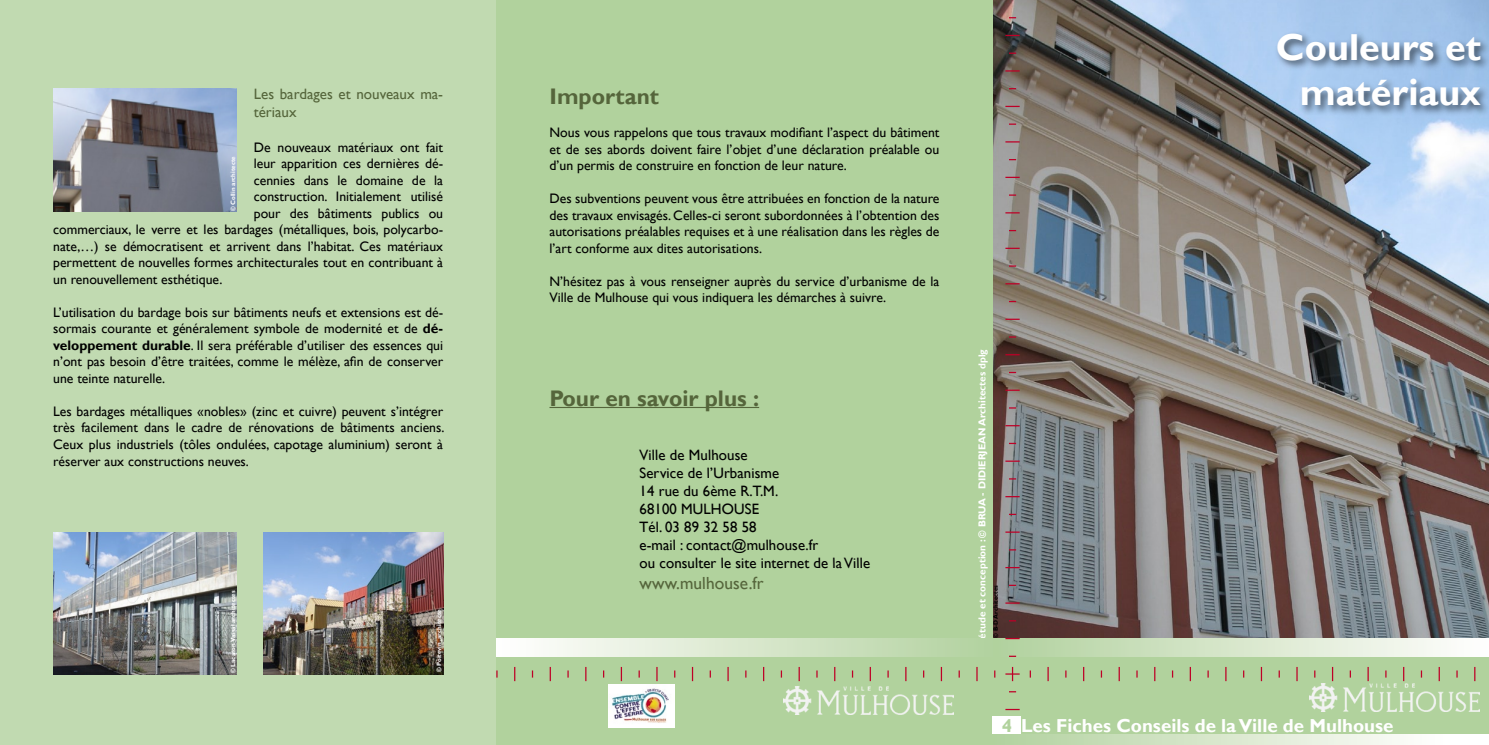
<style>
.page{position:relative;width:1489px;height:745px;background:#fff}
.page>*{position:absolute;margin:0;border:0;box-sizing:border-box;transform-origin:0 0}
.t1{font:700 37.5px "Gill Sans";color:#fff}
.t2{font:700 22.5px "Gill Sans";color:#55653b}
.t3{font:700 18.75px "Gill Sans";color:#fff}
.t4{font:17.5px "Gill Sans";color:#55653b}
.t5{font:15px/18px "Gill Sans";color:#000}
.t6{font:15px "Gill Sans";color:#55653b}
.t7{font:13.75px/16.5px "Gill Sans";color:#000;text-align:justify}
.t8{font:700 10px "Gill Sans";color:#fff}
.t9{font:700 6.25px "Gill Sans";color:#fff}
.t10{font:700 6.25px "Gill Sans";color:#000}
.s1{font-weight:700}
.s2{color:#b1d29d}
</style>
<div class="page">
<img style="left:992px;top:0;width:496px;height:638px">
<div style="left:1272px;top:30px;width:216px;height:87px;background:#000;opacity:.6"></div>
<div style="left:0;top:0;width:992px;height:744px;background:#c1dab1"></div>
<img style="left:263px;top:532px;width:180px;height:141px">
<img style="left:53px;top:532px;width:183px;height:141px">
<img style="left:53px;top:89px;width:183px;height:123px">
<div style="left:496px;top:0;width:496px;height:744px;background:#b1d29d"></div>
<div style="left:992px;top:638px;width:496px;height:106px;background:#b1d29d"></div>
<hr style="left:549px;top:406px;width:210px;height:2px;background:#55653b">
<div style="left:992px;top:638px;width:496px;height:18px;background:linear-gradient(to right,#b1d19d,#fffefd)"></div>
<svg style="left:992px;top:733px;width:496px;height:11px"></svg>
<div style="left:496px;top:638px;width:496px;height:18px;background:linear-gradient(to right,#fff,#b3d29f)"></div>
<img style="left:609px;top:684px;width:65px;height:42px">
<svg style="left:1005px;top:666px;width:14px;height:14px"></svg>
<svg style="left:1005px;top:637px;width:14px;height:1px"></svg>
<svg style="left:1008px;top:619px;width:8px;height:2px"></svg>
<svg style="left:1008px;top:442px;width:8px;height:2px"></svg>
<svg style="left:1008px;top:371px;width:8px;height:2px"></svg>
<svg style="left:1008px;top:194px;width:8px;height:2px"></svg>
<svg style="left:1008px;top:123px;width:8px;height:2px"></svg>
<svg style="left:1005px;top:708px;width:14px;height:1px"></svg>
<svg style="left:1005px;top:602px;width:14px;height:1px"></svg>
<svg style="left:1005px;top:566px;width:14px;height:2px"></svg>
<svg style="left:1005px;top:531px;width:14px;height:1px"></svg>
<svg style="left:1005px;top:495px;width:14px;height:2px"></svg>
<svg style="left:1005px;top:460px;width:14px;height:1px"></svg>
<svg style="left:1005px;top:425px;width:14px;height:1px"></svg>
<svg style="left:1005px;top:389px;width:14px;height:1px"></svg>
<svg style="left:1005px;top:354px;width:14px;height:1px"></svg>
<svg style="left:1005px;top:318px;width:14px;height:2px"></svg>
<svg style="left:1005px;top:283px;width:14px;height:1px"></svg>
<svg style="left:1005px;top:247px;width:14px;height:2px"></svg>
<svg style="left:1005px;top:212px;width:14px;height:1px"></svg>
<svg style="left:1005px;top:177px;width:14px;height:1px"></svg>
<svg style="left:1005px;top:141px;width:14px;height:1px"></svg>
<svg style="left:1005px;top:106px;width:14px;height:1px"></svg>
<svg style="left:1005px;top:70px;width:14px;height:1px"></svg>
<svg style="left:1005px;top:35px;width:14px;height:1px"></svg>
<svg style="left:1047px;top:667px;width:1px;height:13px"></svg>
<svg style="left:1083px;top:666px;width:1px;height:14px"></svg>
<svg style="left:1118px;top:667px;width:1px;height:13px"></svg>
<svg style="left:1154px;top:667px;width:1px;height:13px"></svg>
<svg style="left:1189px;top:667px;width:1px;height:13px"></svg>
<svg style="left:1225px;top:667px;width:1px;height:13px"></svg>
<svg style="left:1260px;top:667px;width:1px;height:13px"></svg>
<svg style="left:1296px;top:667px;width:1px;height:13px"></svg>
<svg style="left:1367px;top:667px;width:1px;height:13px"></svg>
<svg style="left:1403px;top:666px;width:1px;height:14px"></svg>
<svg style="left:1438px;top:667px;width:1px;height:13px"></svg>
<svg style="left:1474px;top:667px;width:1px;height:13px"></svg>
<svg style="left:940px;top:666px;width:2px;height:14px"></svg>
<svg style="left:976px;top:667px;width:1px;height:13px"></svg>
<svg style="left:869px;top:667px;width:1px;height:13px"></svg>
<svg style="left:905px;top:667px;width:1px;height:13px"></svg>
<svg style="left:798px;top:667px;width:1px;height:13px"></svg>
<svg style="left:834px;top:667px;width:1px;height:13px"></svg>
<svg style="left:727px;top:667px;width:1px;height:13px"></svg>
<svg style="left:763px;top:666px;width:1px;height:14px"></svg>
<svg style="left:656px;top:667px;width:1px;height:13px"></svg>
<svg style="left:692px;top:666px;width:1px;height:14px"></svg>
<svg style="left:585px;top:667px;width:1px;height:13px"></svg>
<svg style="left:620px;top:666px;width:2px;height:14px"></svg>
<svg style="left:514px;top:667px;width:1px;height:13px"></svg>
<svg style="left:549px;top:667px;width:2px;height:13px"></svg>
<svg style="left:1171px;top:670px;width:2px;height:7px"></svg>
<svg style="left:851px;top:670px;width:2px;height:7px"></svg>
<svg style="left:709px;top:670px;width:2px;height:7px"></svg>
<svg style="left:780px;top:670px;width:2px;height:7px"></svg>
<img style="left:1309px;top:683px;width:170px;height:28px">
<img style="left:783px;top:686px;width:170px;height:28px">
<div style="left:992px;top:716px;width:28px;height:17px;background:#fff"></div>
<h1 class="t1" style="left:1275px;top:25px;width:206px">Couleurs et</h1>
<p class="t6" style="left:254px;top:85px;width:191px">Les bardages et nouveaux ma-</p>
<h1 class="t1" style="left:1299px;top:70px;width:183px">matériaux</h1>
<p class="t6" style="left:254px;top:103px;width:44px">tériaux</p>
<p class="t7" style="left:254px;top:139px;width:191px">De nouveaux matériaux ont fait</p>
<p class="t7" style="left:254px;top:155px;width:191px">leur apparition ces dernières dé-</p>
<p class="t7" style="left:254px;top:172px;width:191px">cennies dans le domaine de la</p>
<p class="t7" style="left:254px;top:188px;width:191px">construction. Initialement utilisé</p>
<p class="t7" style="left:254px;top:205px;width:191px">pour des bâtiments publics ou</p>
<p class="t7" style="left:53px;top:221px;width:391px">commerciaux, le verre et les bardages (métalliques, bois, polycarbo-</p>
<p class="t7" style="left:53px;top:238px;width:391px">nate,…) se démocratisent et arrivent dans l’habitat. Ces matériaux</p>
<p class="t7" style="left:53px;top:254px;width:391px">permettent de nouvelles formes architecturales tout en contribuant à</p>
<p class="t7" style="left:53px;top:271px;width:171px">un renouvellement esthétique.</p>
<p class="t7" style="left:53px;top:304px;width:391px">L’utilisation du bardage bois sur bâtiments neufs et extensions est dé&shy;sormais courante et généralement symbole de modernité et de <span class="s1">dé&shy;veloppement durable</span>. Il sera préférable d’utiliser des essences qui n’ont pas besoin d’être traitées, comme le mélèze, afin de conserver une teinte naturelle.</p>
<p class="t7" style="left:53px;top:403px;width:393px">Les bardages métalliques «nobles» (zinc et cuivre) peuvent s’intégrer très facilement dans le cadre de rénovations de bâtiments anciens.<br>Ceux plus industriels (tôles ondulées, capotage aluminium) seront à réserver aux constructions neuves.</p>
<h2 class="t2" style="left:549px;top:83px;width:111px">Important</h2>
<p class="t7" style="left:549px;top:125px;width:391px">Nous vous rappelons que tous travaux modifiant l’aspect du bâtiment et de ses abords doivent faire l’objet d’une déclaration préalable ou d’un permis de construire en fonction de leur nature.</p>
<p class="t7" style="left:549px;top:191px;width:391px">Des subventions peuvent vous être attribuées en fonction de la nature des travaux envisagés. Celles-ci seront subordonnées à l’obtention des autorisations préalables requises et à une réalisation dans les règles de l’art conforme aux dites autorisations.</p>
<p class="t7" style="left:549px;top:273px;width:391px">N’hésitez pas à vous renseigner auprès du service d’urbanisme de la<br>Ville de Mulhouse qui vous indiquera les démarches à suivre.</p>
<p class="t9" style="left:229px;top:211px;width:56px;rotate:-90deg">© Collin architecte</p>
<p class="t8" style="left:975px;top:638px;width:291px;rotate:-90deg">étude et conception : © BRUA - DIDIERJEAN Architectes dplg</p>
<h2 class="t2" style="left:549px;top:384px;width:211px">Pour en savoir plus :</h2>
<p class="t5" style="left:639px;top:446px;width:232px">Ville de Mulhouse<br>Service de l’Urbanisme<br>14 rue du 6ème R.T.M.<br>68100 MULHOUSE<br>Tél. 03 89 32 58 58<br>e-mail : contact@mulhouse.fr<br>ou consulter le site internet de la Ville</p>
<p class="t4" style="left:639px;top:572px;width:126px">www.mulhouse.fr</p>
<p class="t10" style="left:991px;top:637px;width:54px;rotate:-90deg">© B-D Architectes</p>
<p class="t9" style="left:229px;top:672px;width:84px;rotate:-90deg">© Lacaton Vassal architectes</p>
<p class="t9" style="left:435px;top:671px;width:64px;rotate:-90deg">© Poitevin ,architecte</p>
<h3 class="t3" style="left:1001px;top:713px;width:393px"><span class="s2">4</span> Les Fiches Conseils de la Ville de Mulhouse</h3>
</div>
